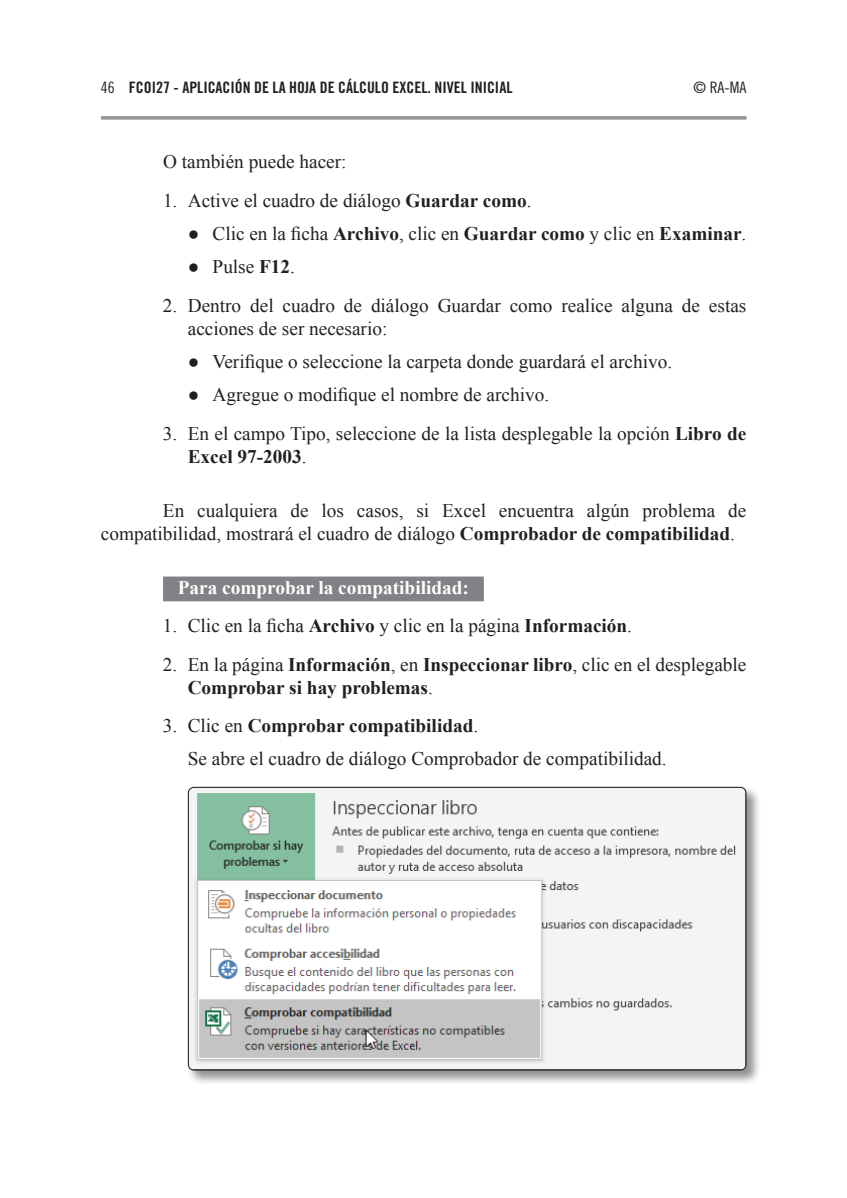
<style>
.page{position:relative;width:847px;height:1198px;background:#fff}
.page>*{position:absolute;margin:0;border:0;box-sizing:border-box;transform-origin:0 0}
.t1{font:19.25px/22.8px "Times New Roman";color:#231f20}
.t2{font:700 19.25px/22.8px "Times New Roman";color:#231f20}
.t3{font:700 19.25px "Times New Roman";color:#fff}
.t4{font:15.75px "Trade Gothic LT Std Bd Cn 20";color:#231f20}
.t5{font:15.75px "Trade Gothic LT Std Cn 18";color:#231f20}
.s1{font-family:"Trade Gothic LT Std Cn 18"}
.s2{font-weight:700}
.s3{font-weight:400}
</style>
<div class="page">
<svg style="left:101px;top:116px;width:645px;height:4px;background:#a0a1a4"></svg>
<div style="left:163px;top:576px;width:320px;height:25px;background:#808285"></div>
<div style="left:186px;top:785px;width:575px;height:301px;background:#231f20;opacity:.5"></div>
<img style="left:189px;top:787px;width:556px;height:282px">
<div style="left:188px;top:786px;width:558px;height:284px;border:1px solid #231f20;border-radius:5px"></div>
<p class="t4" style="left:101px;top:78px;width:413px"><span class="s1">46</span> FCOI27 - APLICACIÓN DE LA HOJA DE CÁLCULO EXCEL. NIVEL INICIAL</p>
<p class="t5" style="left:693px;top:78px;width:54px">© RA-MA</p>
<p class="t1" style="left:163px;top:150px;width:185px">O también puede hacer:</p>
<p class="t1" style="left:163px;top:189px;width:370px">1. Active el cuadro de diálogo <span class="s2">Guardar como</span>.</p>
<p class="t1" style="left:188px;top:222px;width:560px">● Clic en la ficha <span class="s2">Archivo</span>, clic en <span class="s2">Guardar como</span> y clic en <span class="s2">Examinar</span>.</p>
<p class="t1" style="left:188px;top:255px;width:109px">● Pulse <span class="s2">F12</span>.</p>
<p class="t1" style="left:188px;top:294px;width:560px;text-indent:-25px">2. Dentro del cuadro de diálogo Guardar como realice alguna de estas acciones de ser necesario:</p>
<p class="t1" style="left:188px;top:350px;width:485px">● Verifique o seleccione la carpeta donde guardará el archivo.</p>
<p class="t1" style="left:188px;top:383px;width:363px">● Agregue o modifique el nombre de archivo.</p>
<p class="t1" style="left:188px;top:421px;width:560px;text-indent:-25px">3. En el campo Tipo, seleccione de la lista desplegable la opción <span class="s2">Libro de<br>Excel 97-2003</span>.</p>
<p class="t1" style="left:101px;top:498px;width:646px;text-indent:62px">En cualquiera de los casos, si Excel encuentra algún problema de compatibilidad, mostrará el cuadro de diálogo <span class="s2">Comprobador de compatibilidad</span>.</p>
<p class="t3" style="left:178px;top:574px;width:292px">Para comprobar la compatibilidad:</p>
<p class="t1" style="left:163px;top:614px;width:470px">1. Clic en la ficha <span class="s2">Archivo</span> y clic en la página <span class="s2">Información</span>.</p>
<p class="t2" style="left:188px;top:652px;width:560px;text-indent:-25px"><span class="s3">2. En la página</span> Información<span class="s3">, en</span> Inspeccionar libro<span class="s3">, clic en el desplegable<br></span>Comprobar si hay problemas<span class="s3">.</span></p>
<p class="t1" style="left:188px;top:708px;width:480px;line-height:33.2px;text-indent:-25px">3. Clic en <span class="s2">Comprobar compatibilidad</span>.<br>Se abre el cuadro de diálogo Comprobador de compatibilidad.</p>
</div>
